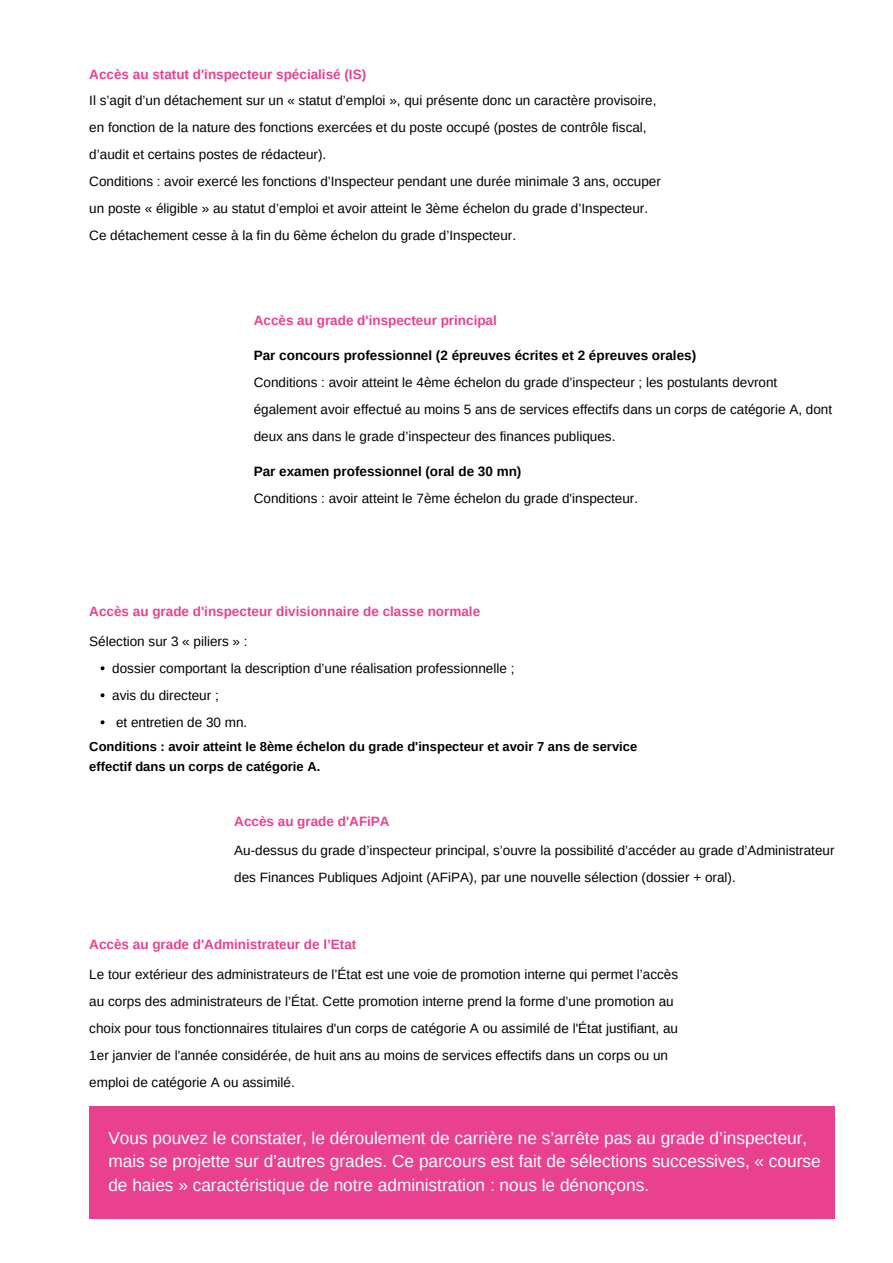
<style>
.page{position:relative;width:893px;height:1263px;background:#fff}
.page>*{position:absolute;margin:0;border:0;box-sizing:border-box;transform-origin:0 0}
.t1{font:17.25px/23.6px "Arimo";color:#fff}
.t2{font:13.5px/27px "Arimo";color:#000}
.t3{font:700 13.5px "Arimo";color:#e94190}
.t4{font:700 13.5px "Arimo";color:#000}
.t5{font:700 12.98px/20.2px "Arimo";color:#000}
</style>
<div class="page">
<svg style="left:101px;top:666px;width:3px;height:4px"></svg>
<svg style="left:101px;top:693px;width:3px;height:4px"></svg>
<svg style="left:101px;top:720px;width:3px;height:4px"></svg>
<div style="left:89px;top:1106px;width:746px;height:113px;background:#e94190"></div>
<h1 class="t3" style="left:89px;top:67px;width:278px">Accès au statut d'inspecteur spécialisé (IS)</h1>
<p class="t2" style="left:89px;top:86px;width:573px">Il s’agit d’un détachement sur un « statut d’emploi », qui présente donc un caractère provisoire, en fonction de la nature des fonctions exercées et du poste occupé (postes de contrôle fiscal, d’audit et certains postes de rédacteur).<br>Conditions : avoir exercé les fonctions d’Inspecteur pendant une durée minimale 3 ans, occuper un poste « éligible » au statut d’emploi et avoir atteint le 3ème échelon du grade d’Inspecteur.<br>Ce détachement cesse à la fin du 6ème échelon du grade d’Inspecteur.</p>
<p class="t3" style="left:254px;top:313px;width:245px">Accès au grade d'inspecteur principal</p>
<p class="t4" style="left:254px;top:348px;width:444px">Par concours professionnel (2 épreuves écrites et 2 épreuves orales)</p>
<p class="t2" style="left:254px;top:369px;width:580px">Conditions : avoir atteint le 4ème échelon du grade d’inspecteur ; les postulants devront également avoir effectué au moins 5 ans de services effectifs dans un corps de catégorie A, dont deux ans dans le grade d’inspecteur des finances publiques.</p>
<p class="t4" style="left:254px;top:464px;width:269px">Par examen professionnel (oral de 30 mn)</p>
<p class="t2" style="left:254px;top:485px;width:386px">Conditions : avoir atteint le 7ème échelon du grade d'inspecteur.</p>
<p class="t3" style="left:89px;top:603px;width:392px">Accès au grade d'inspecteur divisionnaire de classe normale</p>
<p class="t2" style="left:112px;top:627px;width:403px;text-indent:-23px">Sélection sur 3 « piliers » :<br>dossier comportant la description d’une réalisation professionnelle ; avis du directeur ;<br>et entretien de 30 mn.</p>
<p class="t5" style="left:89px;top:736px;width:549px">Conditions : avoir atteint le 8ème échelon du grade d'inspecteur et avoir 7 ans de service effectif dans un corps de catégorie A.</p>
<p class="t3" style="left:234px;top:813px;width:157px">Accès au grade d'AFiPA</p>
<p class="t2" style="left:234px;top:837px;width:601px">Au-dessus du grade d’inspecteur principal, s’ouvre la possibilité d’accéder au grade d’Administrateur des Finances Publiques Adjoint (AFiPA), par une nouvelle sélection (dossier + oral).</p>
<p class="t3" style="left:89px;top:937px;width:269px">Accès au grade d'Administrateur de l’Etat</p>
<p class="t2" style="left:89px;top:961px;width:590px">Le tour extérieur des administrateurs de l’État est une voie de promotion interne qui permet l’accès au corps des administrateurs de l’État. Cette promotion interne prend la forme d’une promotion au choix pour tous fonctionnaires titulaires d'un corps de catégorie A ou assimilé de l'État justifiant, au 1er janvier de l'année considérée, de huit ans au moins de services effectifs dans un corps ou un emploi de catégorie A ou assimilé.</p>
<p class="t1" style="left:108px;top:1126px;width:714px">Vous pouvez le constater, le déroulement de carrière ne s’arrête pas au grade d’inspecteur, mais se projette sur d’autres grades. Ce parcours est fait de sélections successives, « course de haies » caractéristique de notre administration : nous le dénonçons.</p>
</div>
